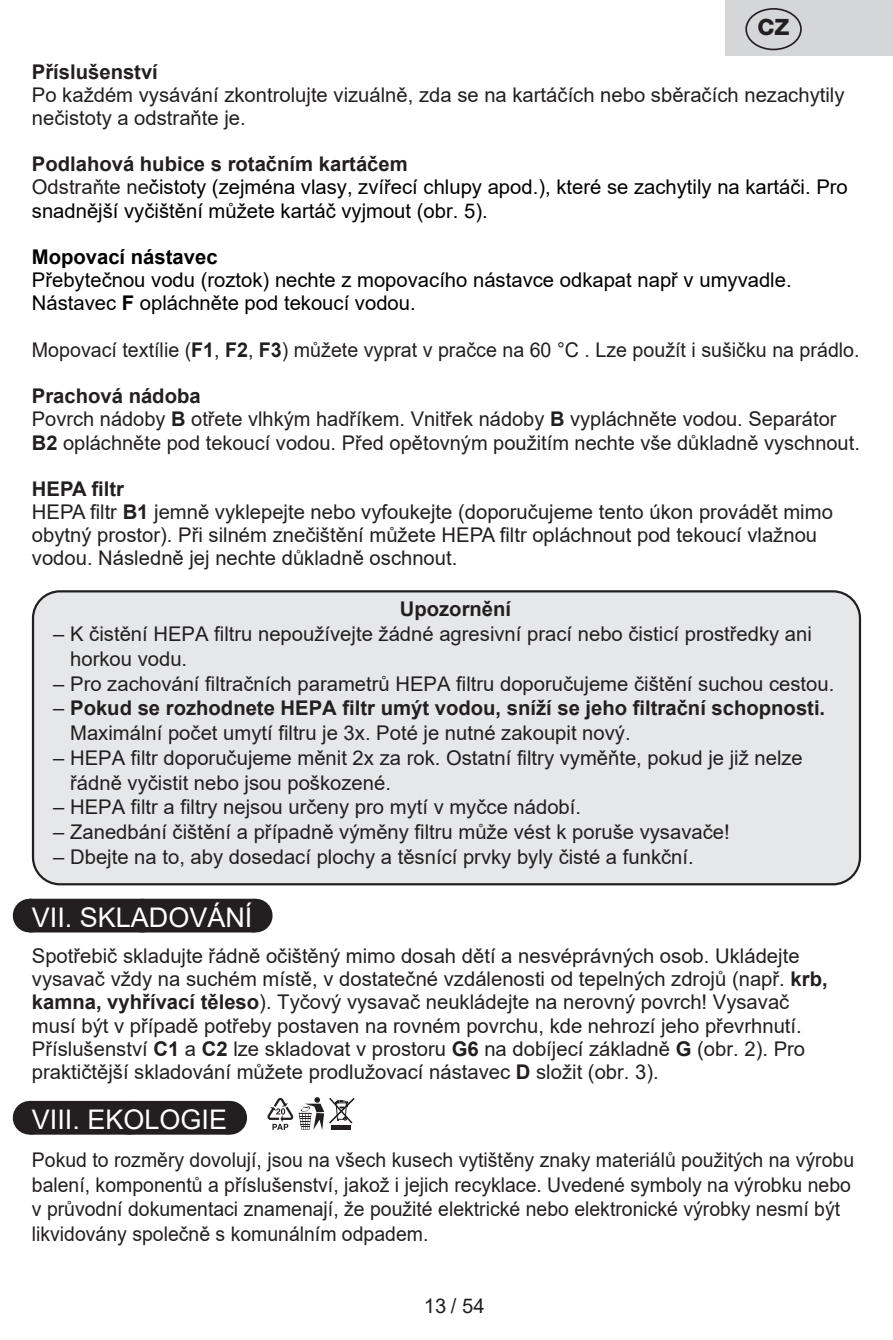
<style>
.page{position:relative;width:893px;height:1340px;background:#fff}
.page>*{position:absolute;margin:0;border:0;box-sizing:border-box;transform-origin:0 0}
.Grafický_nadpis_ETA{font:27px "Arial";color:#fff}
.t1{font:800 22.5px "Helvetica Neue OT";color:#231f20}
.Normální{font:20.25px/23.2px "Arial";color:#231f20}
._3_Text{font:20.25px/23.2px "Arial";color:#231f20}
.Normální-2{font:20.25px/24.8px "Arial";color:#231f20;scale:.96 1}
.Normální-3{font:20.25px/23.2px "Arial";color:#000}
.Normální-4{font:700 20.25px/24.8px "Arial";color:#231f20}
.Normální-5{font:700 20.25px "Arial";color:#000}
._3_Text-2{font:700 20.25px "Arial";color:#231f20}
.s1{color:#231f20}
.s2{font-weight:700}
.s3{font-weight:400}
</style>
<div class="page">
<div style="left:725px;top:0;width:168px;height:55px;background:#d5d6d8"></div>
<div style="left:745px;top:8px;width:57px;height:42px;border:2px solid #231f20;border-radius:50%"></div>
<div style="left:30px;top:898px;width:225px;height:34px;background:#231f20"></div>
<svg style="left:142px;top:898px;width:56px;height:1px"></svg>
<hr style="left:255px;top:898px;width:1px;height:34px;background:#231f20">
<div style="left:30px;top:1100px;width:199px;height:34px;background:#231f20"></div>
<svg style="left:129px;top:1100px;width:50px;height:1px"></svg>
<hr style="left:229px;top:1100px;width:1px;height:34px;background:#231f20">
<div style="left:33px;top:591px;width:827px;height:293px;background:#e6e7e9;border-radius:27px"></div>
<div style="left:32px;top:590px;width:829px;height:295px;border:2px solid #231f20;border-radius:27px"></div>
<svg style="left:267px;top:1097px;width:87px;height:33px"></svg>
<p class="t1" style="left:757px;top:14px;width:34px">CZ</p>
<p class="Normální-4" style="left:32px;top:59px;width:128px">Příslušenství</p>
<p class="Normální" style="left:32px;top:83px;width:814px">Po každém vysávání zkontrolujte vizuálně, zda se na kartáčích nebo sběračích nezachytily nečistoty a odstraňte je.</p>
<p class="Normální-4" style="left:32px;top:152px;width:377px">Podlahová hubice s rotačním kartáčem</p>
<p class="Normální-3" style="left:32px;top:176px;width:817px"><span class="s1">Odstraňte ne</span>čistoty (zejména vlasy, zvířecí chlupy apod.), které se zachytily na kartáči. Pro snadnější vyčištění můžete kartáč vyjmout (obr. 5).</p>
<p class="Normální-5" style="left:32px;top:243px;width:187px">Mopovací nástavec</p>
<p class="Normální-3" style="left:32px;top:268px;width:761px">Přebytečnou vodu (roztok) nechte z mopovacího nástavce odkapat např v umyvadle.<br>Nástavec <span class="s2">F</span> opláchněte pod tekoucí vodou.</p>
<p class="Normální" style="left:32px;top:338px;width:829px">Mopovací textílie (<span class="s2">F1</span>, <span class="s2">F2</span>, <span class="s2">F3</span>) můžete vyprat v pračce na 60 °C . Lze použít i sušičku na prádlo.</p>
<p class="Normální-4" style="left:32px;top:384px;width:170px">Prachová nádoba</p>
<p class="_3_Text" style="left:32px;top:407px;width:829px">Povrch nádoby <span class="s2">B</span> otřete vlhkým hadříkem. Vnitřek nádoby <span class="s2">B</span> vypláchněte vodou. Separátor<br><span class="s2">B2</span> opláchněte pod tekoucí vodou. Před opětovným použitím nechte vše důkladně vyschnout.</p>
<p class="_3_Text-2" style="left:32px;top:474px;width:94px">HEPA filtr</p>
<p class="_3_Text" style="left:32px;top:500px;width:802px">HEPA filtr <span class="s2">B1</span> jemně vyklepejte nebo vyfoukejte (doporučujeme tento úkon provádět mimo obytný prostor). Při silném znečištění můžete HEPA filtr opláchnout pod tekoucí vlažnou vodou. Následně jej nechte důkladně oschnout.</p>
<p class="Normální-4" style="left:400px;top:597px;width:113px">Upozornění</p>
<p class="Normální" style="left:70px;top:621px;width:743px;line-height:24.8px;text-indent:-17px">– K čistění HEPA filtru nepoužívejte žádné agresivní prací nebo čisticí prostředky ani horkou vodu.</p>
<p class="Normální" style="left:53px;top:671px;width:783px">– Pro zachování filtračních parametrů HEPA filtru doporučujeme čištění suchou cestou.</p>
<p class="Normální-4" style="left:70px;top:696px;width:757px;text-indent:-17px"><span class="s3">–</span> Pokud se rozhodnete HEPA filtr umýt vodou, sníží se jeho filtrační schopnosti.<br><span class="s3">Maximální počet umytí filtru je 3x. Poté je nutné zakoupit nový.</span></p>
<p class="Normální" style="left:70px;top:745px;width:734px;line-height:24.8px;text-indent:-17px">– HEPA filtr doporučujeme měnit 2x za rok. Ostatní filtry vyměňte, pokud je již nelze řádně vyčistit nebo jsou poškozené.</p>
<p class="Normální" style="left:53px;top:795px;width:529px">– HEPA filtr a filtry nejsou určeny pro mytí v myčce nádobí.</p>
<p class="Normální" style="left:53px;top:820px;width:678px">– Zanedbání čištění a případně výměny filtru může vést k poruše vysavače!</p>
<p class="Normální" style="left:53px;top:845px;width:642px">– Dbejte na to, aby dosedací plochy a těsnící prvky byly čisté a funkční.</p>
<p class="Grafický_nadpis_ETA" style="left:32px;top:899px;width:222px">VII. SKLADOVÁNÍ</p>
<p class="Normální" style="left:32px;top:944px;width:797px">Spotřebič skladujte řádně očištěný mimo dosah dětí a nesvéprávných osob. Ukládejte vysavač vždy na suchém místě, v dostatečné vzdálenosti od tepelných zdrojů (např. <span class="s2">krb, kamna, vyhřívací těleso</span>). Tyčový vysavač neukládejte na nerovný povrch! Vysavač musí být v případě potřeby postaven na rovném povrchu, kde nehrozí jeho převrhnutí.<br>Příslušenství <span class="s2">C1</span> a <span class="s2">C2</span> lze skladovat v prostoru <span class="s2">G6</span> na dobíjecí základně <span class="s2">G</span> (obr. 2). Pro praktičtější skladování můžete prodlužovací nástavec <span class="s2">D</span> složit (obr. 3).</p>
<p class="Grafický_nadpis_ETA" style="left:32px;top:1101px;width:197px">VIII. EKOLOGIE</p>
<p class="Normální-2" style="left:32px;top:1147px;width:858px">Pokud to rozměry dovolují, jsou na všech kusech vytištěny znaky materiálů použitých na výrobu balení, komponentů a příslušenství, jakož i jejich recyklace. Uvedené symboly na výrobku nebo v průvodní dokumentaci znamenají, že použité elektrické nebo elektronické výrobky nesmí být likvidovány společně s komunálním odpadem.</p>
<p class="Normální" style="left:424px;top:1294px;width:62px">13 / 54</p>
</div>
